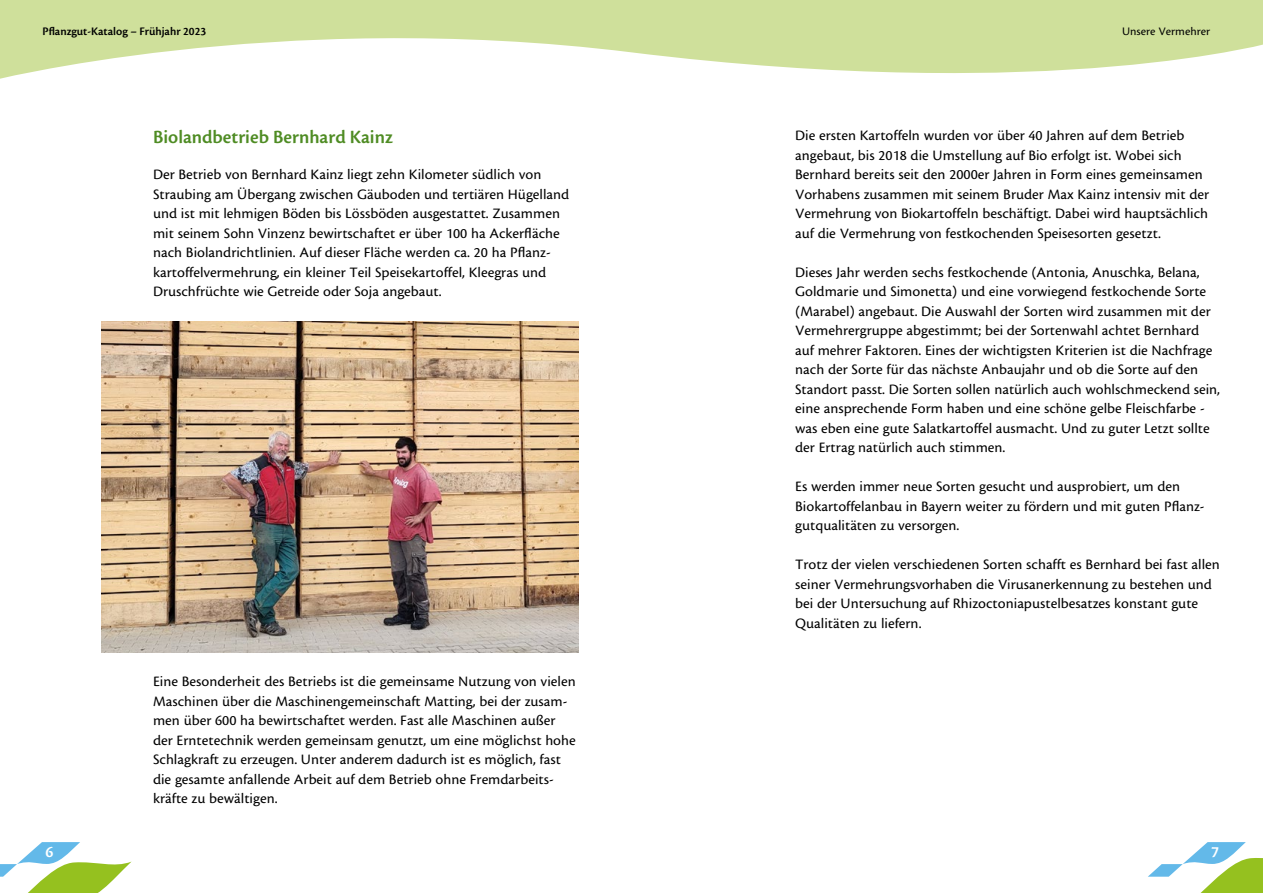
<style>
.page{position:relative;width:1263px;height:893px;background:#fff}
.page>*{position:absolute;margin:0;border:0;box-sizing:border-box;transform-origin:0 0}
.t1{font:600 19.5px "Cronos";color:#4f8c24}
.t2{font:600 16.5px "Cronos";color:#fff}
.t3{font:15px/19.5px "Cronos";color:#000}
.t4{font:600 12px "Cronos";color:#000}
.t5{font:12px "Cronos";color:#000}
</style>
<div class="page">
<svg style="left:1148px;top:842px;width:115px;height:51px"></svg>
<svg style="left:0;top:842px;width:132px;height:51px"></svg>
<svg style="left:0;top:0;width:1263px;height:79px;fill:#cfe09b"></svg>
<img style="left:101px;top:321px;width:477px;height:332px">
<p class="t4" style="left:43px;top:24px;width:165px">Pflanzgut-Katalog – Frühjahr 2023</p>
<p class="t5" style="left:1122px;top:24px;width:90px">Unsere Vermehrer</p>
<h1 class="t1" style="left:153px;top:126px;width:241px">Biolandbetrieb Bernhard Kainz</h1>
<p class="t3" style="left:153px;top:165px;width:418px">Der Betrieb von Bernhard Kainz liegt zehn Kilometer südlich von Straubing am Übergang zwischen Gäuboden und tertiären Hügelland und ist mit lehmigen Böden bis Lössböden ausgestattet. Zusammen mit seinem Sohn Vinzenz bewirtschaftet er über 100 ha Ackerfläche nach Biolandrichtlinien. Auf dieser Fläche werden ca. 20 ha Pflanz&shy;kartoffelvermehrung, ein kleiner Teil Speisekartoffel, Kleegras und Druschfrüchte wie Getreide oder Soja angebaut.</p>
<p class="t3" style="left:153px;top:672px;width:424px">Eine Besonderheit des Betriebs ist die gemeinsame Nutzung von vielen Maschinen über die Maschinengemeinschaft Matting, bei der zusam&shy;men über 600 ha bewirtschaftet werden. Fast alle Maschinen außer der Erntetechnik werden gemeinsam genutzt, um eine möglichst hohe Schlagkraft zu erzeugen. Unter anderem dadurch ist es möglich, fast die gesamte anfallende Arbeit auf dem Betrieb ohne Fremdarbeits&shy;kräfte zu bewältigen.</p>
<p class="t3" style="left:795px;top:126px;width:415px">Die ersten Kartoffeln wurden vor über 40 Jahren auf dem Betrieb angebaut, bis 2018 die Umstellung auf Bio erfolgt ist. Wobei sich Bernhard bereits seit den 2000er Jahren in Form eines gemeinsamen Vorhabens zusammen mit seinem Bruder Max Kainz intensiv mit der Vermehrung von Biokartoffeln beschäftigt. Dabei wird hauptsächlich auf die Vermehrung von festkochenden Speisesorten gesetzt.</p>
<p class="t3" style="left:795px;top:262px;width:426px">Dieses Jahr werden sechs festkochende (Antonia, Anuschka, Belana, Goldmarie und Simonetta) und eine vorwiegend festkochende Sorte (Marabel) angebaut. Die Auswahl der Sorten wird zusammen mit der Vermehrergruppe abgestimmt; bei der Sortenwahl achtet Bernhard auf mehrer Faktoren. Eines der wichtigsten Kriterien ist die Nachfrage nach der Sorte für das nächste Anbaujahr und ob die Sorte auf den Standort passt. Die Sorten sollen natürlich auch wohlschmeckend sein, eine ansprechende Form haben und eine schöne gelbe Fleischfarbe - was eben eine gute Salatkartoffel ausmacht. Und zu guter Letzt sollte der Ertrag natürlich auch stimmen.</p>
<p class="t3" style="left:795px;top:477px;width:411px">Es werden immer neue Sorten gesucht und ausprobiert, um den<br>Biokartoffelanbau in Bayern weiter zu fördern und mit guten Pflanz&shy;gutqualitäten zu versorgen.</p>
<p class="t3" style="left:795px;top:555px;width:426px">Trotz der vielen verschiedenen Sorten schafft es Bernhard bei fast allen seiner Vermehrungsvorhaben die Virusanerkennung zu bestehen und bei der Untersuchung auf Rhizoctoniapustelbesatzes konstant gute Qualitäten zu liefern.</p>
<p class="t2" style="left:46px;top:843px;width:9px">6</p>
<p class="t2" style="left:1211px;top:843px;width:9px">7</p>
</div>
